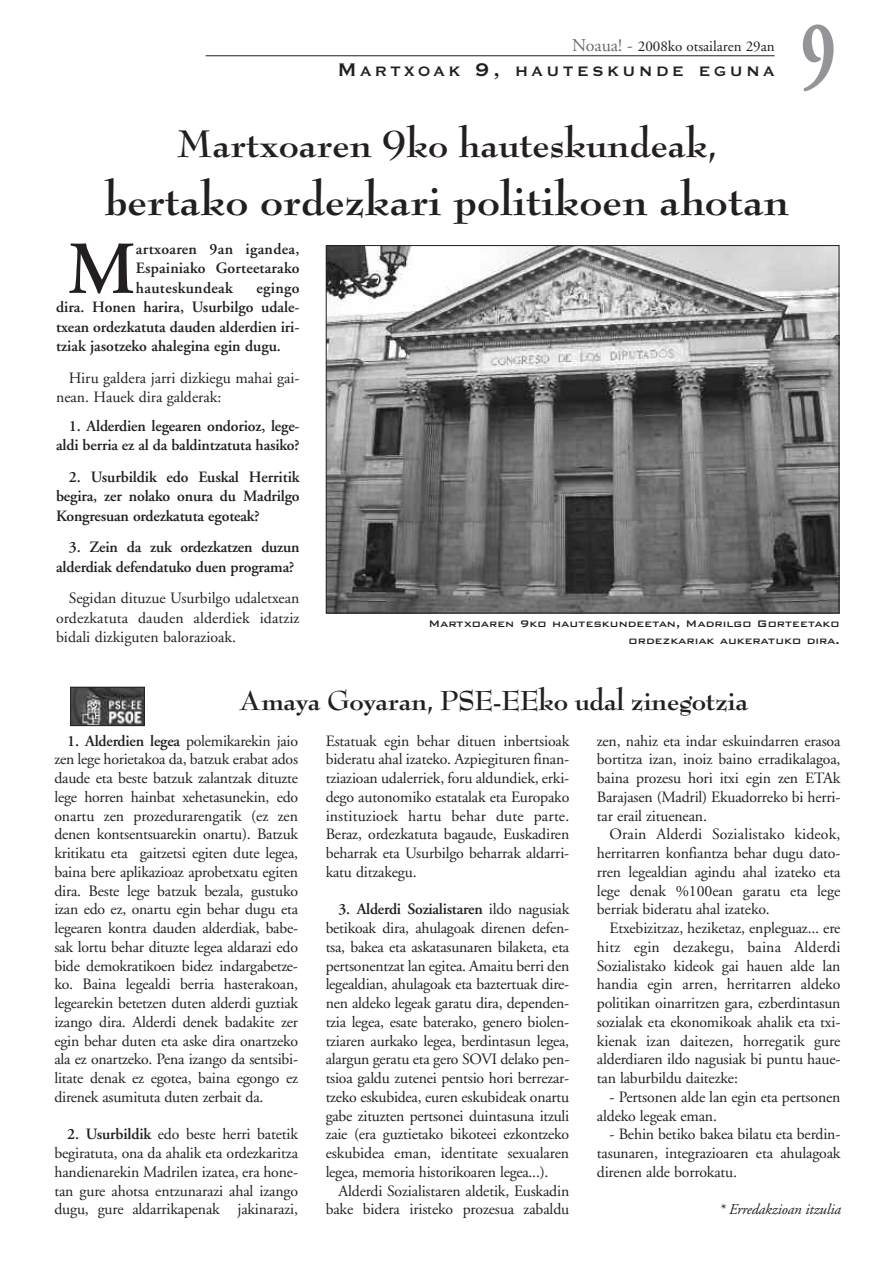
<style>
.page{position:relative;width:893px;height:1263px;background:#fff}
.page>*{position:absolute;margin:0;border:0;box-sizing:border-box;transform-origin:0 0}
.t1{font:700 95.55px "Adobe Garamond";color:#939598;scale:.7 1}
.t2{font:600 74.55px "Adobe Garamond";color:#231f20}
.t3{font:700 48px "Bernhard Modern";color:#231f20}
.t4{font:700 42px "Bernhard Modern";color:#231f20}
.t5{font:700 30px "Bernhard Modern";letter-spacing:-.01em;color:#231f20}
.t6{font:700 18px "Copperplate Gothic BT";letter-spacing:.17em;color:#231f20}
.t7{font:15.75px/18.8px "Adobe Garamond";letter-spacing:-.01em;color:#231f20;text-align:justify}
.t8{font:600 15.75px/19.5px "Adobe Garamond";letter-spacing:-.01em;color:#231f20;text-align:justify}
.t9{font:15px "Adobe Garamond";color:#231f20}
.t10{font:italic 15px "Adobe Garamond";letter-spacing:-.01em;color:#231f20}
.t11{font:500 12.75px/16.5px "Bank Gothic BT";color:#231f20;text-align:right}
.s1{font-size:18px;color:#6c6d70}
.s2{font-size:24px}
.s3{font-weight:600}
</style>
<div class="page">
<hr style="left:206px;top:55px;width:569px;height:1px;background:#231f20">
<img style="left:328px;top:247px;width:509px;height:364px">
<img style="left:72px;top:689px;width:71px;height:35px">
<div style="left:70px;top:687px;width:75px;height:39px;border:1px solid #231f20"></div>
<p class="t9" style="left:572px;top:40px;width:204px"><span class="s1">Noaua! -</span> 2008ko otsailaren 29an</p>
<p class="t6" style="left:337px;top:59px;width:439px"><span class="s2">M</span>ARTXOAK <span class="s2">9,</span> HAUTESKUNDE EGUNA</p>
<h1 class="t1" style="left:801px;top:17px;width:51px">9</h1>
<h3 class="t4" style="left:177px;top:124px;width:542px">Martxoaren 9ko hauteskundeak,</h3>
<h3 class="t3" style="left:104px;top:178px;width:686px">bertako ordezkari politikoen ahotan</h3>
<h2 class="t2" style="left:67px;top:239px;width:70px">M</h2>
<p class="t8" style="left:136px;top:240px;width:165px">artxoaren 9an igandea, Espainiako Gorteetarako hauteskundeak</p>
<p class="t8" style="left:56px;top:279px;width:245px;text-indent:200px">egingo dira. Honen harira, Usurbilgo udale&shy;txean ordezkatuta dauden alderdien iri&shy;tziak jasotzeko ahalegina egin dugu.</p>
<p class="t7" style="left:56px;top:369px;width:245px;line-height:19.5px;text-indent:13px">Hiru galdera jarri dizkiegu mahai gai&shy;nean. Hauek dira galderak:</p>
<p class="t8" style="left:56px;top:417px;width:245px;text-align:right">1. Alderdien legearen ondorioz, lege&shy;aldi berria ez al da baldintzatuta hasiko?</p>
<p class="t8" style="left:56px;top:468px;width:245px;text-indent:13px">2. Usurbildik edo Euskal Herritik begira, zer nolako onura du Madrilgo Kongresuan ordezkatuta egoteak?</p>
<p class="t8" style="left:56px;top:539px;width:245px;text-indent:13px">3. Zein da zuk ordezkatzen duzun alderdiak defendatuko duen programa?</p>
<p class="t7" style="left:56px;top:590px;width:245px;line-height:19.5px;text-indent:13px">Segidan dituzue Usurbilgo udaletxean ordezkatuta dauden alderdiek idatziz bidali dizkiguten balorazioak.</p>
<p class="t11" style="left:428px;top:615px;width:413px">Martxoaren 9ko hauteskundeetan, Madrilgo Gorteetako ordezkariak aukeratuko dira.</p>
<h3 class="t5" style="left:239px;top:687px;width:511px">Amaya Goyaran, PSE-EEko udal zinegotzia</h3>
<p class="t7" style="left:54px;top:733px;width:245px;text-indent:13px"><span class="s3">1. Alderdien legea</span> polemikarekin jaio zen lege horietakoa da, batzuk erabat ados daude eta beste batzuk zalantzak dituzte lege horren hainbat xehetasunekin, edo onartu zen prozedurarengatik (ez zen denen kontsentsuarekin onartu). Batzuk kritikatu eta gaitzetsi egiten dute legea, baina bere aplikazioaz aprobetxatu egiten dira. Beste lege batzuk bezala, gustuko izan edo ez, onartu egin behar dugu eta legearen kontra dauden alderdiak, babe&shy;sak lortu behar dituzte legea aldarazi edo bide demokratikoen bidez indargabetze&shy;ko. Baina legealdi berria hasterakoan, legearekin betetzen duten alderdi guztiak izango dira. Alderdi denek badakite zer egin behar duten eta aske dira onartzeko ala ez onartzeko. Pena izango da sentsibi&shy;litate denak ez egotea, baina egongo ez direnek asumituta duten zerbait da.</p>
<p class="t7" style="left:54px;top:1126px;width:245px;text-indent:13px"><span class="s3">2. Usurbildik</span> edo beste herri batetik begiratuta, ona da ahalik eta ordezkaritza handienarekin Madrilen izatea, era hone&shy;tan gure ahotsa entzunarazi ahal izango dugu, gure aldarrikapenak jakinarazi,</p>
<p class="t7" style="left:326px;top:733px;width:245px">Estatuak egin behar dituen inbertsioak bideratu ahal izateko. Azpiegituren finan&shy;tziazioan udalerriek, foru aldundiek, erki&shy;dego autonomiko estatalak eta Europako instituzioek hartu behar dute parte.<br>Beraz, ordezkatuta bagaude, Euskadiren beharrak eta Usurbilgo beharrak aldarri&shy;katu ditzakegu.</p>
<p class="t7" style="left:326px;top:901px;width:245px;text-indent:13px"><span class="s3">3. Alderdi Sozialistaren</span> ildo nagusiak betikoak dira, ahulagoak direnen defen&shy;tsa, bakea eta askatasunaren bilaketa, eta pertsonentzat lan egitea. Amaitu berri den legealdian, ahulagoak eta baztertuak dire&shy;nen aldeko legeak garatu dira, dependen&shy;tzia legea, esate baterako, genero biolen&shy;tziaren aurkako legea, berdintasun legea, alargun geratu eta gero SOVI delako pen&shy;tsioa galdu zutenei pentsio hori berrezar&shy;tzeko eskubidea, euren eskubideak onartu gabe zituzten pertsonei duintasuna itzuli zaie (era guztietako bikoteei ezkontzeko eskubidea eman, identitate sexualaren legea, memoria historikoaren legea...).</p>
<p class="t7" style="left:326px;top:1183px;width:245px;text-align:right">Alderdi Sozialistaren aldetik, Euskadin bake bidera iristeko prozesua zabaldu</p>
<p class="t7" style="left:597px;top:733px;width:245px">zen, nahiz eta indar eskuindarren erasoa bortitza izan, inoiz baino erradikalagoa, baina prozesu hori itxi egin zen ETAk Barajasen (Madril) Ekuadorreko bi herri&shy;tar erail zituenean.</p>
<p class="t7" style="left:597px;top:826px;width:245px;text-indent:13px">Orain Alderdi Sozialistako kideok, herritarren konfiantza behar dugu dato&shy;rren legealdian agindu ahal izateko eta lege denak %100ean garatu eta lege berriak bideratu ahal izateko.</p>
<p class="t7" style="left:597px;top:920px;width:245px;text-indent:13px">Etxebizitzaz, heziketaz, enpleguaz... ere hitz egin dezakegu, baina Alderdi Sozialistako kideok gai hauen alde lan handia egin arren, herritarren aldeko politikan oinarritzen gara, ezberdintasun sozialak eta ekonomikoak ahalik eta txi&shy;kienak izan daitezen, horregatik gure alderdiaren ildo nagusiak bi puntu haue&shy;tan laburbildu daitezke:</p>
<p class="t7" style="left:597px;top:1089px;width:245px;text-indent:13px">- Pertsonen alde lan egin eta pertsonen aldeko legeak eman.</p>
<p class="t7" style="left:597px;top:1126px;width:245px;text-indent:13px">- Behin betiko bakea bilatu eta berdin&shy;tasunaren, integrazioaren eta ahulagoak direnen alde borrokatu.</p>
<p class="t10" style="left:718px;top:1204px;width:123px">* Erredakzioan itzulia</p>
</div>
